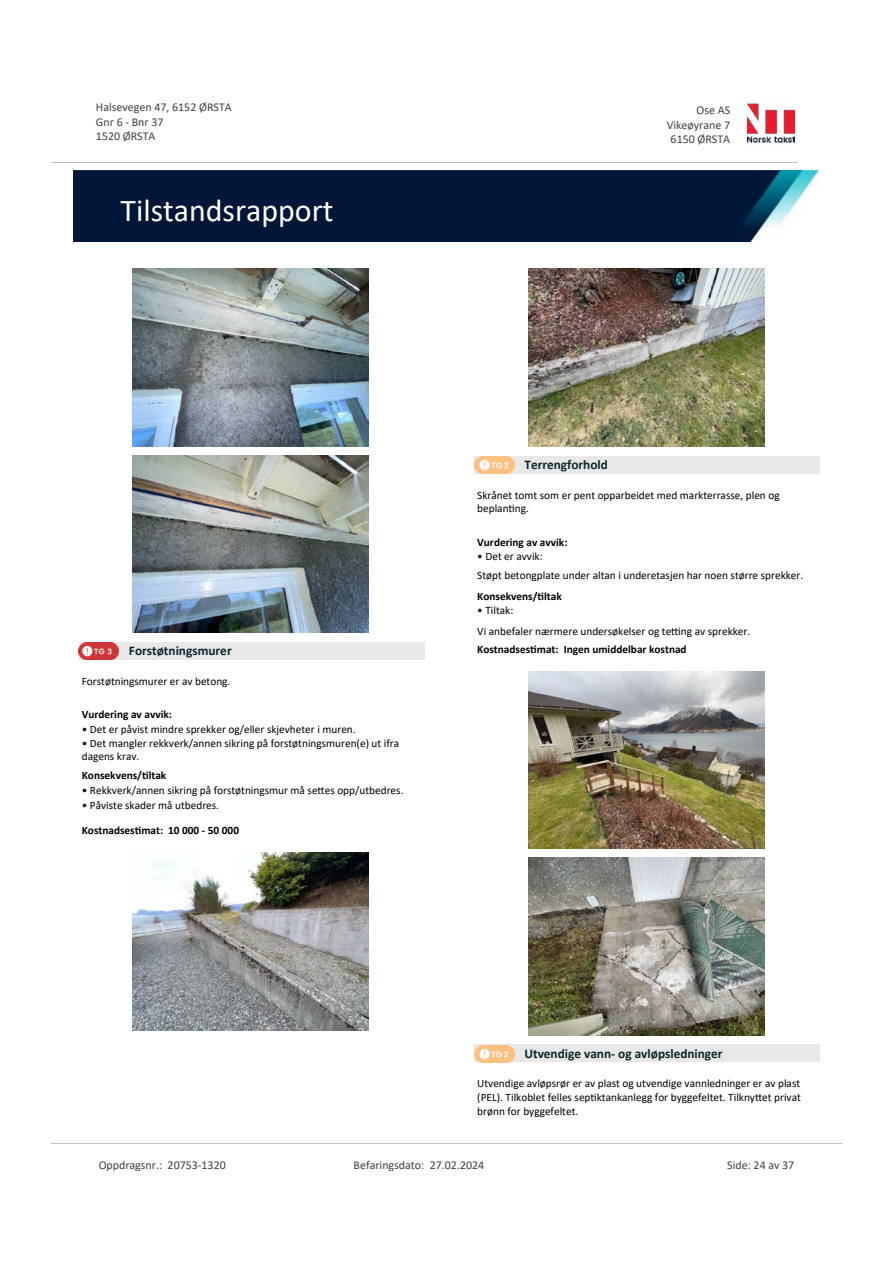
<style>
.page{position:relative;width:893px;height:1263px;background:#fff}
.page>*{position:absolute;margin:0;border:0;box-sizing:border-box;transform-origin:0 0}
.t1{font:31.95px "Calibri";color:#fff}
.t2{font:700 13.35px "Calibri";color:#0f252c}
.t3{font:12px/14.5px "Calibri";color:#404040}
.t4{font:11.25px/13.8px "Calibri";color:#000}
.t5{font:700 11.25px "Calibri";color:#000}
</style>
<div class="page">
<img style="left:133px;top:269px;width:236px;height:177px">
<img style="left:133px;top:455px;width:236px;height:177px">
<div style="left:79px;top:642px;width:346px;height:17px;background:#e8e8e8"></div>
<img style="left:79px;top:642px;width:40px;height:17px">
<img style="left:133px;top:853px;width:236px;height:177px">
<img style="left:528px;top:269px;width:236px;height:177px">
<div style="left:475px;top:456px;width:345px;height:17px;background:#e8e8e8"></div>
<img style="left:475px;top:456px;width:39px;height:17px">
<img style="left:528px;top:671px;width:236px;height:178px">
<img style="left:528px;top:858px;width:236px;height:177px">
<div style="left:475px;top:1045px;width:345px;height:17px;background:#e8e8e8"></div>
<img style="left:475px;top:1045px;width:39px;height:17px">
<img style="left:748px;top:103px;width:46px;height:42px">
<hr style="left:51px;top:162px;width:746px;height:1px;background:#c0c0c0">
<img style="left:74px;top:170px;width:744px;height:72px">
<hr style="left:51px;top:1143px;width:791px;height:1px;background:#c0c0c0">
<p class="t3" style="left:96px;top:100px;width:137px">Halsevegen 47, 6152 ØRSTA<br>Gnr 6 - Bnr 37<br>1520 ØRSTA</p>
<p class="t3" style="left:697px;top:102px;width:35px">Ose AS</p>
<p class="t3" style="left:667px;top:117px;width:65px">Vikeøyrane 7</p>
<p class="t3" style="left:671px;top:132px;width:61px">6150 ØRSTA</p>
<h1 class="t1" style="left:121px;top:188px;width:214px">Tilstandsrapport</h1>
<p class="t2" style="left:129px;top:641px;width:104px">Forstøtningsmurer</p>
<p class="t4" style="left:82px;top:674px;width:150px">Forstøtningsmurer er av betong.</p>
<p class="t5" style="left:82px;top:707px;width:92px">Vurdering av avvik:</p>
<p class="t4" style="left:82px;top:722px;width:275px">• Det er påvist mindre sprekker og/eller skjevheter i muren.</p>
<p class="t4" style="left:82px;top:736px;width:319px">• Det mangler rekkverk/annen sikring på forstøtningsmuren(e) ut ifra dagens krav.</p>
<p class="t5" style="left:82px;top:767px;width:86px">Konsekvens/琀椀ltak</p>
<p class="t4" style="left:82px;top:783px;width:323px">• Rekkverk/annen sikring på forstøtningsmur må se琀琀es opp/utbedres.</p>
<p class="t4" style="left:82px;top:798px;width:139px">• Påviste skader må utbedres.</p>
<p class="t5" style="left:82px;top:822px;width:159px">Kostnadses琀椀mat: 10 000 - 50 000</p>
<p class="t2" style="left:524px;top:455px;width:85px">Terrengforhold</p>
<p class="t4" style="left:477px;top:488px;width:304px">Skrånet tomt som er pent opparbeidet med markterrasse, plen og beplan琀椀ng.</p>
<p class="t5" style="left:477px;top:534px;width:92px">Vurdering av avvik:</p>
<p class="t4" style="left:477px;top:547px;width:328px;line-height:18.6px">• Det er avvik:<br>Støpt betongplate under altan i underetasjen har noen større sprekker.</p>
<p class="t5" style="left:477px;top:588px;width:86px">Konsekvens/琀椀ltak</p>
<p class="t4" style="left:477px;top:599px;width:275px;line-height:21.3px">• Tiltak:<br>Vi anbefaler nærmere undersøkelser og te琀紀ng av sprekker.</p>
<p class="t5" style="left:477px;top:642px;width:211px">Kostnadses琀椀mat: Ingen umiddelbar kostnad</p>
<p class="t2" style="left:524px;top:1044px;width:200px">Utvendige vann- og avløpsledninger</p>
<p class="t4" style="left:477px;top:1076px;width:325px;text-align:justify">Utvendige avløpsrør er av plast og utvendige vannledninger er av plast (PEL). Tilkoblet felles sep琀椀ktankanlegg for byggefeltet. Tilkny琀琀et privat brønn for byggefeltet.</p>
<p class="t3" style="left:99px;top:1157px;width:129px">Oppdragsnr.: 20753-1320</p>
<p class="t3" style="left:354px;top:1157px;width:132px">Befaringsdato: 27.02.2024</p>
<p class="t3" style="left:727px;top:1157px;width:69px">Side: 24 av 37</p>
</div>
